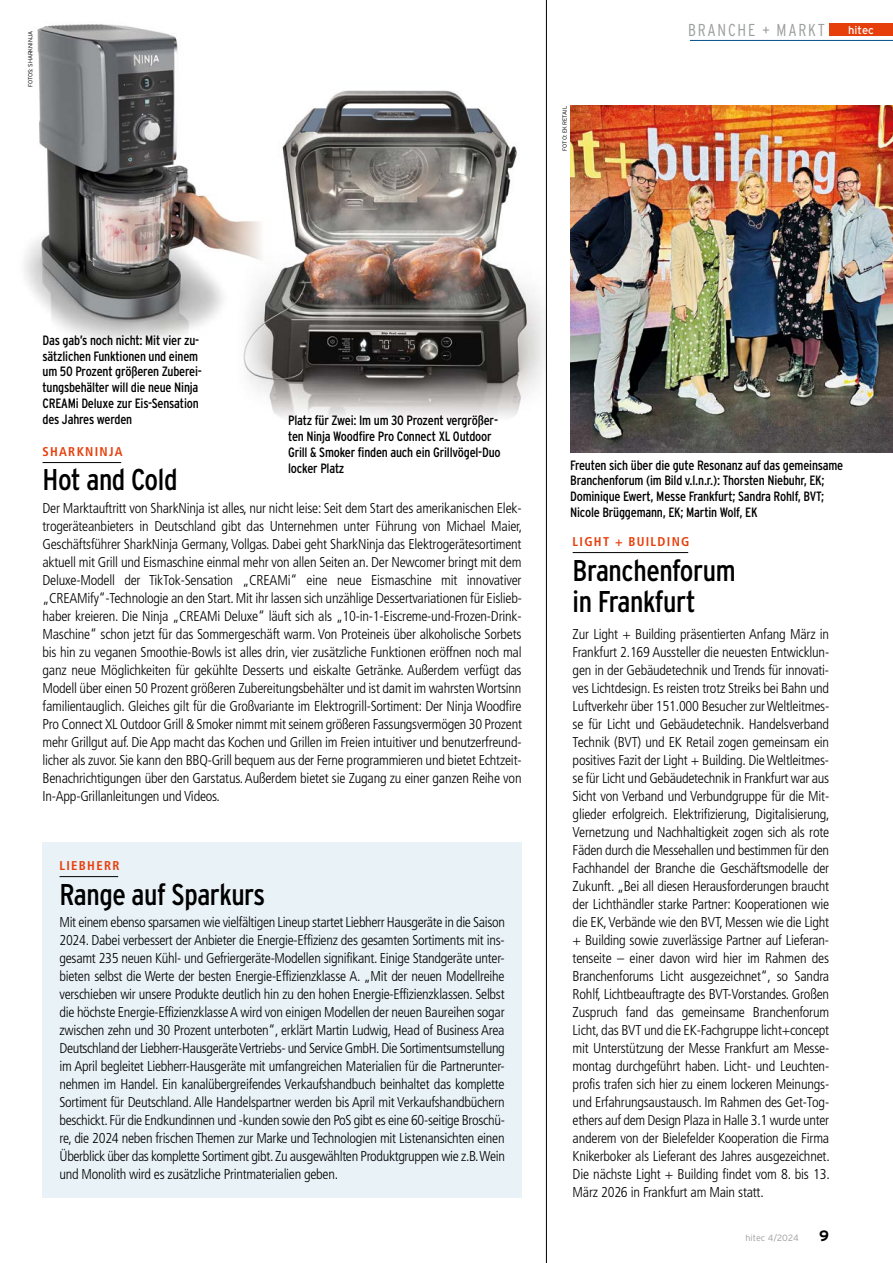
<style>
.page{position:relative;width:893px;height:1263px;background:#fff}
.page>*{position:absolute;margin:0;border:0;box-sizing:border-box;transform-origin:0 0}
.t1{font:30px/31.5px "Interstate Condensed";letter-spacing:-.015em;color:#000}
.t2{font:300 17.25px "Interstate Condensed";letter-spacing:.1em;color:#9c9d9d}
.t3{font:700 15px "Interstate";color:#000}
.t4{font:14.25px/18px "Frutigercondensed 47 Light Cond";letter-spacing:-.015em;color:#000;text-align:justify}
.t5{font:13.5px/15.8px "Interstate Condensed";letter-spacing:-.015em;color:#000}
.t6{font:12.75px "Frutigercondensed 67 Bold Cond";letter-spacing:.1em;color:#e73f0c}
.t7{font:11.25px "Interstate";color:#fff}
.t8{font:300 9px "Interstate";color:#9c9d9d}
.t9{font:300 6px "Interstate";letter-spacing:-.015em;color:#000}
</style>
<div class="page">
<hr style="left:690px;top:40px;width:203px;height:1px;background:#00508c">
<hr style="left:573px;top:552px;width:115px;height:1px;background:#000">
<div style="left:829px;top:24px;width:64px;height:12px;background:#e73f0c"></div>
<img style="left:570px;top:105px;width:323px;height:348px">
<div style="left:43px;top:842px;width:479px;height:355px;background:#e9f2f7"></div>
<hr style="left:60px;top:876px;width:58px;height:1px;background:#000">
<img style="left:247px;top:50px;width:299px;height:377px">
<hr style="left:43px;top:462px;width:78px;height:1px;background:#000">
<hr style="left:546px;top:0;width:1px;height:1263px;background:#000">
<img style="left:24px;top:24px;width:248px;height:350px">
<p class="t9" style="left:27px;top:87px;width:58px;rotate:-90deg">FOTOS: SHARKNINJA</p>
<p class="t9" style="left:561px;top:151px;width:47px;rotate:-90deg">FOTO: EK RETAIL</p>
<p class="t2" style="left:688px;top:20px;width:138px">BRANCHE + MARKT</p>
<p class="t7" style="left:848px;top:24px;width:28px">hitec</p>
<p class="t5" style="left:43px;top:332px;width:161px">Das gab’s noch nicht: Mit vier zu&shy;sätzlichen Funktionen und einem um 50 Prozent größeren Zuberei&shy;tungsbehälter will die neue Ninja<br>CREAMi Deluxe zur Eis-Sensation des Jahres werden</p>
<p class="t5" style="left:288px;top:413px;width:214px">Platz für Zwei: Im um 30 Prozent vergrößer&shy;ten Ninja Woodfire Pro Connect XL Outdoor Grill &amp; Smoker finden auch ein Grillvögel-Duo locker Platz</p>
<p class="t6" style="left:43px;top:444px;width:81px">SHARKNINJA</p>
<h1 class="t1" style="left:43px;top:464px;width:136px">Hot and Cold</h1>
<p class="t4" style="left:43px;top:499px;width:481px">Der Marktauftritt von SharkNinja ist alles, nur nicht leise: Seit dem Start des amerikanischen Elek&shy;trogeräteanbieters in Deutschland gibt das Unternehmen unter Führung von Michael Maier, Geschäftsfü hrer SharkNinja Germany, Vollgas. Dabei geht SharkNinja das Elektrogerätesortiment aktuell mit Grill und Eismaschine einmal mehr von allen Seiten an. Der Newcomer bringt mit dem Deluxe-Modell der TikTok-Sensation „CREAMi“ eine neue Eismaschine mit innovativer „CREAMify“-Technologie an den Start. Mit ihr lassen sich unzählige Dessertvariationen für Eislieb&shy;haber kreieren. Die Ninja „CREAMi Deluxe“ läuft sich als „10-in-1-Eiscreme-und-Frozen-Drink-Maschine“ schon jetzt für das Sommergeschäft warm. Von Proteineis über alkoholische Sorbets bis hin zu veganen Smoothie-Bowls ist alles drin, vier zusätzliche Funktionen eröffnen noch mal ganz neue Möglichkeiten für gekühlte Desserts und eiskalte Getränke. Außerdem verfügt das Modell über einen 50 Prozent größeren Zubereitungsbehälter und ist damit im wahrsten Wortsinn familientauglich. Gleiches gilt für die Großvariante im Elektrogrill-Sortiment: Der Ninja Woodfire Pro Connect XL Outdoor Grill &amp; Smoker nimmt mit seinem größeren Fassungsvermögen 30 Prozent mehr Grillgut auf. Die App macht das Kochen und Grillen im Freien intuitiver und benutzerfreund&shy;licher als zuvor. Sie kann den BBQ-Grill bequem aus der Ferne programmieren und bietet Echtzeit-Benachrichtigungen über den Garstatus. Außerdem bietet sie Zugang zu einer ganzen Reihe von In-App-Grillanleitungen und Videos.</p>
<p class="t6" style="left:60px;top:858px;width:61px">LIEBHERR</p>
<h1 class="t1" style="left:60px;top:878px;width:207px">Range auf Sparkurs</h1>
<p class="t4" style="left:60px;top:913px;width:447px">Mit einem ebenso sparsamen wie vielfältigen Lineup startet Liebherr Hausgeräte in die Saison 2024. Dabei verbessert der Anbieter die Energie-Effizienz des gesamten Sortiments mit ins&shy;gesamt 235 neuen Kühl- und Gefriergeräte-Modellen signifikant. Einige Standgeräte unter&shy;bieten selbst die Werte der besten Energie-Effizienzklasse A. „Mit der neuen Modellreihe verschieben wir unsere Produkte deutlich hin zu den hohen Energie-Effizienzklassen. Selbst die höchste Energie-Effizienzklasse A wird von einigen Modellen der neuen Baureihen sogar zwischen zehn und 30 Prozent unterboten“, erklärt Martin Ludwig, Head of Business Area Deutschland der Liebherr-Hausgeräte Vertriebs- und Service GmbH. Die Sortimentsumstellung im April begleitet Liebherr-Hausgeräte mit umfangreichen Materialien für die Partnerunter&shy;nehmen im Handel. Ein kanalübergreifendes Verkaufshandbuch beinhaltet das komplette Sortiment für Deutschland. Alle Handelspartner werden bis April mit Verkaufshandbüchern beschickt. Für die Endkundinnen und -kunden sowie den PoS gibt es eine 60-seitige Broschü&shy;re, die 2024 neben frischen Themen zur Marke und Technologien mit Listenansichten einen Überblick über das komplette Sortiment gibt. Zu ausgewählten Produktgruppen wie z.B. Wein und Monolith wird es zusätzliche Printmaterialien geben.</p>
<p class="t5" style="left:570px;top:457px;width:275px">Freuten sich über die gute Resonanz auf das gemeinsame Branchenforum (im Bild v.l.n.r.): Thorsten Niebuhr, EK; Dominique Ewert, Messe Frankfurt; Sandra Rohlf, BVT; Nicole Brüggemann, EK; Martin Wolf, EK</p>
<p class="t6" style="left:573px;top:534px;width:118px">LIGHT + BUILDING</p>
<h1 class="t1" style="left:573px;top:554px;width:164px">Branchenforum in Frankfurt</h1>
<p class="t4" style="left:573px;top:625px;width:259px">Zur Light + Building präsentierten Anfang März in Frankfurt 2.169 Aussteller die neuesten Entwicklun&shy;gen in der Gebäudetechnik und Trends für innovati&shy;ves Lichtdesign. Es reisten trotz Streiks bei Bahn und Luftverkehr über 151.000 Besucher zur Weltleitmes&shy;se für Licht und Gebäudetechnik. Handelsverband Technik (BVT) und EK Retail zogen gemeinsam ein positives Fazit der Light + Building. Die Weltleitmes&shy;se für Licht und Gebäudetechnik in Frankfurt war aus Sicht von Verband und Verbundgruppe für die Mit&shy;glieder erfolgreich. Elektrifizierung, Digitalisierung, Vernetzung und Nachhaltigkeit zogen sich als rote Fäden durch die Messehallen und bestimmen für den Fachhandel der Branche die Geschäftsmodelle der Zukunft. „Bei all diesen Herausforderungen braucht der Lichthändler starke Partner: Kooperationen wie die EK, Verbände wie den BVT, Messen wie die Light + Building sowie zuverlässige Partner auf Lieferan&shy;tenseite – einer davon wird hier im Rahmen des Branchenforums Licht ausgezeichnet“, so Sandra Rohlf, Lichtbeauftragte des BVT-Vorstandes. Großen Zuspruch fand das gemeinsame Branchenforum Licht, das BVT und die EK-Fachgruppe licht+concept mit Unterstützung der Messe Frankfurt am Messe&shy;montag durchgeführt haben. Licht- und Leuchten&shy;profis trafen sich hier zu einem lockeren Meinungs&shy;und Erfahrungsaustausch. Im Rahmen des Get-Tog&shy;ethers auf dem Design Plaza in Halle 3.1 wurde unter anderem von der Bielefelder Kooperation die Firma Knikerboker als Lieferant des Jahres ausgezeichnet.<br>Die nächste Light + Building findet vom 8. bis 13.<br>März 2026 in Frankfurt am Main statt.</p>
<p class="t8" style="left:745px;top:1233px;width:55px">hitec 4/2024</p>
<p class="t3" style="left:819px;top:1228px;width:11px">9</p>
</div>
